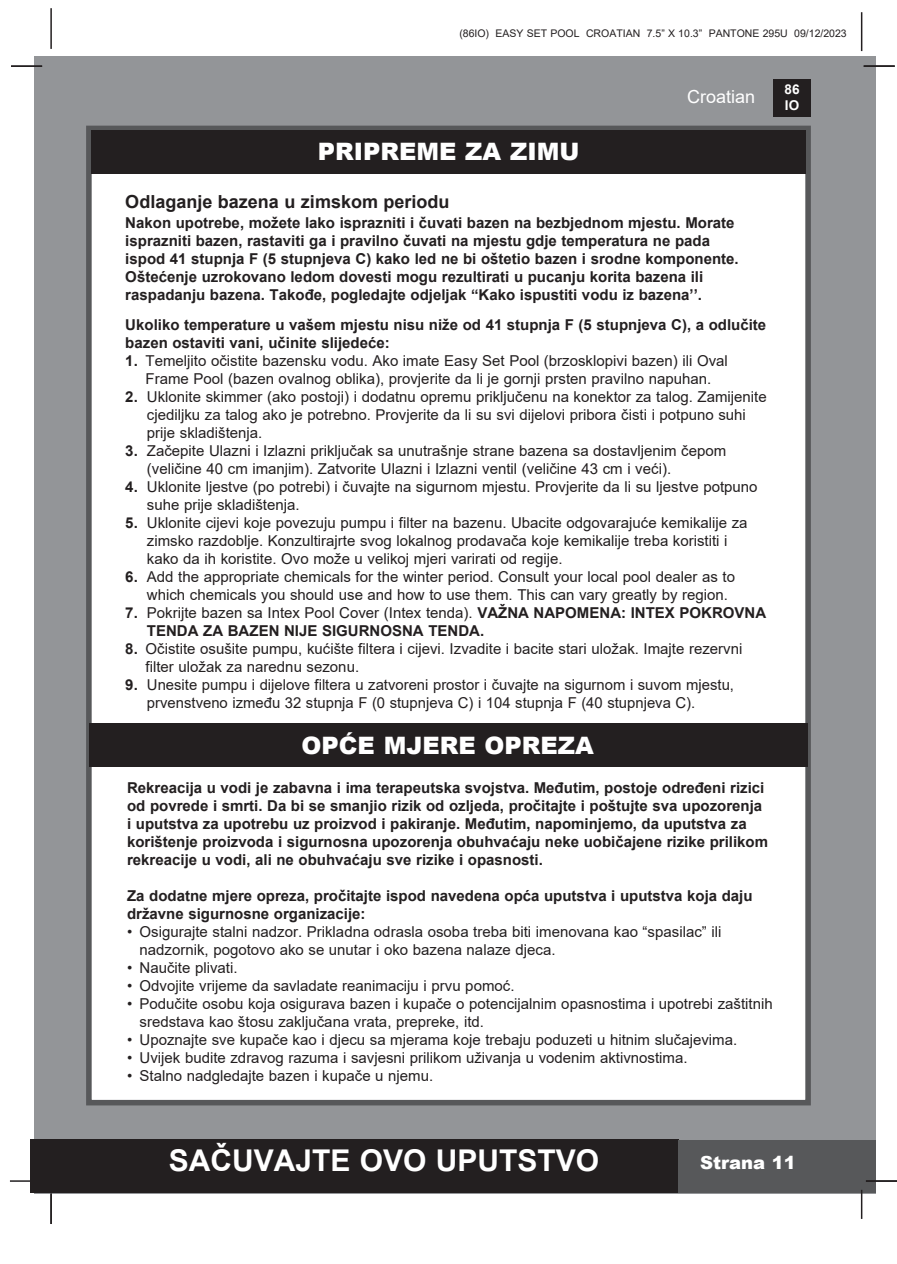
<style>
.page{position:relative;width:897px;height:1264px;background:#fff}
.page>*{position:absolute;margin:0;border:0;box-sizing:border-box;transform-origin:0 0}
.t1{font:700 30px "Arial";color:#fff}
.t2{font:900 24px "Arial";color:#fff}
.t3{font:700 18px "Arial";color:#231f20}
.t4{font:18px "Arial";color:#fff}
.t5{font:900 18px "Arial";color:#fff}
.t6{font:15px/18px "Arial";color:#231f20}
.t7{font:700 15px "Arial";color:#231f20}
.t8{font:700 13.5px/16.2px "Arial";color:#fff}
.t9{font:10.5px "Arial";color:#231f20}
.s1{font-weight:700}
</style>
<div class="page">
<div style="left:34px;top:56px;width:841px;height:1137px;background:#939598"></div>
<div style="left:773px;top:79px;width:37px;height:38px;background:#231f20"></div>
<hr style="left:50px;top:8px;width:2px;height:41px;background:#231f20">
<hr style="left:860px;top:12px;width:2px;height:39px;background:#231f20">
<div style="left:30px;top:1140px;width:648px;height:53px;background:#231f20"></div>
<div style="left:678px;top:1140px;width:197px;height:53px;background:#57585a"></div>
<hr style="left:860px;top:1189px;width:2px;height:30px;background:#231f20">
<hr style="left:10px;top:1180px;width:31px;height:1px;background:#231f20">
<div style="left:86px;top:126px;width:724px;height:979px;background:#fff;border:6px solid #57585a"></div>
<div style="left:91px;top:130px;width:715px;height:44px;background:#231f20"></div>
<hr style="left:863px;top:65px;width:31px;height:2px;background:#231f20">
<hr style="left:865px;top:1180px;width:31px;height:1px;background:#231f20">
<hr style="left:50px;top:1193px;width:2px;height:31px;background:#231f20">
<hr style="left:11px;top:65px;width:31px;height:2px;background:#231f20">
<div style="left:89px;top:724px;width:718px;height:43px;background:#231f20"></div>
<p class="t9" style="left:459px;top:26px;width:389px">(86IO) EASY SET POOL CROATIAN 7.5” X 10.3” PANTONE 295U 09/12/2023</p>
<p class="t4" style="left:687px;top:84px;width:70px">Croatian</p>
<p class="t2" style="left:318px;top:134px;width:263px">PRIPREME ZA ZIMU</p>
<p class="t3" style="left:125px;top:189px;width:326px">Odlaganje bazena u zimskom periodu</p>
<p class="t7" style="left:125px;top:212px;width:610px">Nakon upotrebe, možete lako isprazniti i čuvati bazen na bezbjednom mjestu. Morate</p>
<p class="t7" style="left:125px;top:230px;width:586px">isprazniti bazen, rastaviti ga i pravilno čuvati na mjestu gdje temperatura ne pada</p>
<p class="t7" style="left:125px;top:248px;width:615px">ispod 41 stupnja F (5 stupnjeva C) kako led ne bi oštetio bazen i srodne komponente.</p>
<p class="t7" style="left:125px;top:266px;width:579px">Oštećenje uzrokovano ledom dovesti mogu rezultirati u pucanju korita bazena ili</p>
<p class="t7" style="left:125px;top:284px;width:578px">raspadanju bazena. Takođe, pogledajte odjeljak “Kako ispustiti vodu iz bazena’’.</p>
<p class="t7" style="left:125px;top:314px;width:642px">Ukoliko temperature u vašem mjestu nisu niže od 41 stupnja F (5 stupnjeva C), a odlučite</p>
<p class="t7" style="left:125px;top:332px;width:266px">bazen ostaviti vani, učinite slijedeće:</p>
<p class="t6" style="left:125px;top:351px;width:604px"><span class="s1">1.</span> Temeljito očistite bazensku vodu. Ako imate Easy Set Pool (brzosklopivi bazen) ili Oval</p>
<p class="t6" style="left:145px;top:369px;width:567px">Frame Pool (bazen ovalnog oblika), provjerite da li je gornji prsten pravilno napuhan.</p>
<p class="t6" style="left:125px;top:387px;width:643px"><span class="s1">2.</span> Uklonite skimmer (ako postoji) i dodatnu opremu priključenu na konektor za talog. Zamijenite</p>
<p class="t6" style="left:147px;top:405px;width:600px">cjediljku za talog ako je potrebno. Provjerite da li su svi dijelovi pribora čisti i potpuno suhi</p>
<p class="t6" style="left:147px;top:423px;width:117px">prije skladištenja.</p>
<p class="t6" style="left:125px;top:441px;width:602px"><span class="s1">3.</span> Začepite Ulazni i Izlazni priključak sa unutrašnje strane bazena sa dostavljenim čepom</p>
<p class="t6" style="left:147px;top:459px;width:525px">(veličine 40 cm imanjim). Zatvorite Ulazni i Izlazni ventil (veličine 43 cm i veći).</p>
<p class="t6" style="left:125px;top:477px;width:633px"><span class="s1">4.</span> Uklonite ljestve (po potrebi) i čuvajte na sigurnom mjestu. Provjerite da li su ljestve potpuno</p>
<p class="t6" style="left:147px;top:495px;width:154px">suhe prije skladištenja.</p>
<p class="t6" style="left:125px;top:513px;width:623px"><span class="s1">5.</span> Uklonite cijevi koje povezuju pumpu i filter na bazenu. Ubacite odgovarajuće kemikalije za</p>
<p class="t6" style="left:147px;top:531px;width:582px">zimsko razdoblje. Konzultirajrte svog lokalnog prodavača koje kemikalije treba koristiti i</p>
<p class="t6" style="left:147px;top:549px;width:417px">kako da ih koristite. Ovo može u velikoj mjeri varirati od regije.</p>
<p class="t6" style="left:147px;top:567px;width:589px;text-indent:-22px"><span class="s1">6.</span> Add the appropriate chemicals for the winter period. Consult your local pool dealer as to which chemicals you should use and how to use them. This can vary greatly by region.</p>
<p class="t6" style="left:125px;top:603px;width:642px"><span class="s1">7.</span> Pokrijte bazen sa Intex Pool Cover (Intex tenda). <span class="s1">VAŽNA NAPOMENA: INTEX POKROVNA</span></p>
<p class="t7" style="left:147px;top:620px;width:339px">TENDA ZA BAZEN NIJE SIGURNOSNA TENDA.</p>
<p class="t6" style="left:125px;top:639px;width:618px"><span class="s1">8.</span> Očistite osušite pumpu, kućište filtera i cijevi. Izvadite i bacite stari uložak. Imajte rezervni</p>
<p class="t6" style="left:145px;top:657px;width:215px">filter uložak za narednu sezonu.</p>
<p class="t6" style="left:125px;top:675px;width:610px"><span class="s1">9.</span> Unesite pumpu i dijelove filtera u zatvoreni prostor i čuvajte na sigurnom i suvom mjestu,</p>
<p class="t6" style="left:147px;top:693px;width:550px">prvenstveno između 32 stupnja F (0 stupnjeva C) i 104 stupnja F (40 stupnjeva C).</p>
<p class="t2" style="left:301px;top:728px;width:294px">OPĆE MJERE OPREZA</p>
<p class="t7" style="left:127px;top:777px;width:638px">Rekreacija u vodi je zabavna i ima terapeutska svojstva. Međutim, postoje određeni rizici</p>
<p class="t7" style="left:127px;top:795px;width:636px">od povrede i smrti. Da bi se smanjio rizik od ozljeda, pročitajte i poštujte sva upozorenja</p>
<p class="t7" style="left:127px;top:813px;width:621px">i uputstva za upotrebu uz proizvod i pakiranje. Međutim, napominjemo, da uputstva za</p>
<p class="t7" style="left:127px;top:831px;width:642px">korištenje proizvoda i sigurnosna upozorenja obuhvaćaju neke uobičajene rizike prilikom</p>
<p class="t7" style="left:127px;top:849px;width:417px">rekreacije u vodi, ali ne obuhvaćaju sve rizike i opasnosti.</p>
<p class="t7" style="left:127px;top:885px;width:627px">Za dodatne mjere opreza, pročitajte ispod navedena opća uputstva i uputstva koja daju</p>
<p class="t7" style="left:127px;top:903px;width:240px">državne sigurnosne organizacije:</p>
<p class="t6" style="left:127px;top:922px;width:595px">• Osigurajte stalni nadzor. Prikladna odrasla osoba treba biti imenovana kao “spasilac” ili</p>
<p class="t6" style="left:139px;top:940px;width:417px">nadzornik, pogotovo ako se unutar i oko bazena nalaze djeca.</p>
<p class="t6" style="left:127px;top:958px;width:112px">• Naučite plivati.</p>
<p class="t6" style="left:127px;top:976px;width:389px">• Odvojite vrijeme da savladate reanimaciju i prvu pomoć.</p>
<p class="t6" style="left:127px;top:994px;width:647px">• Podučite osobu koja osigurava bazen i kupače o potencijalnim opasnostima i upotrebi zaštitnih</p>
<p class="t6" style="left:139px;top:1012px;width:346px">sredstava kao štosu zaključana vrata, prepreke, itd.</p>
<p class="t6" style="left:127px;top:1030px;width:611px">• Upoznajte sve kupače kao i djecu sa mjerama koje trebaju poduzeti u hitnim slučajevima.</p>
<p class="t6" style="left:127px;top:1048px;width:562px">• Uvijek budite zdravog razuma i savjesni prilikom uživanja u vodenim aktivnostima.</p>
<p class="t6" style="left:127px;top:1066px;width:307px">• Stalno nadgledajte bazen i kupače u njemu.</p>
<p class="t8" style="left:784px;top:81px;width:17px">86<br>IO</p>
<h1 class="t1" style="left:169px;top:1139px;width:432px">SAČUVAJTE OVO UPUTSTVO</h1>
<p class="t5" style="left:700px;top:1149px;width:97px">Strana 11</p>
</div>
